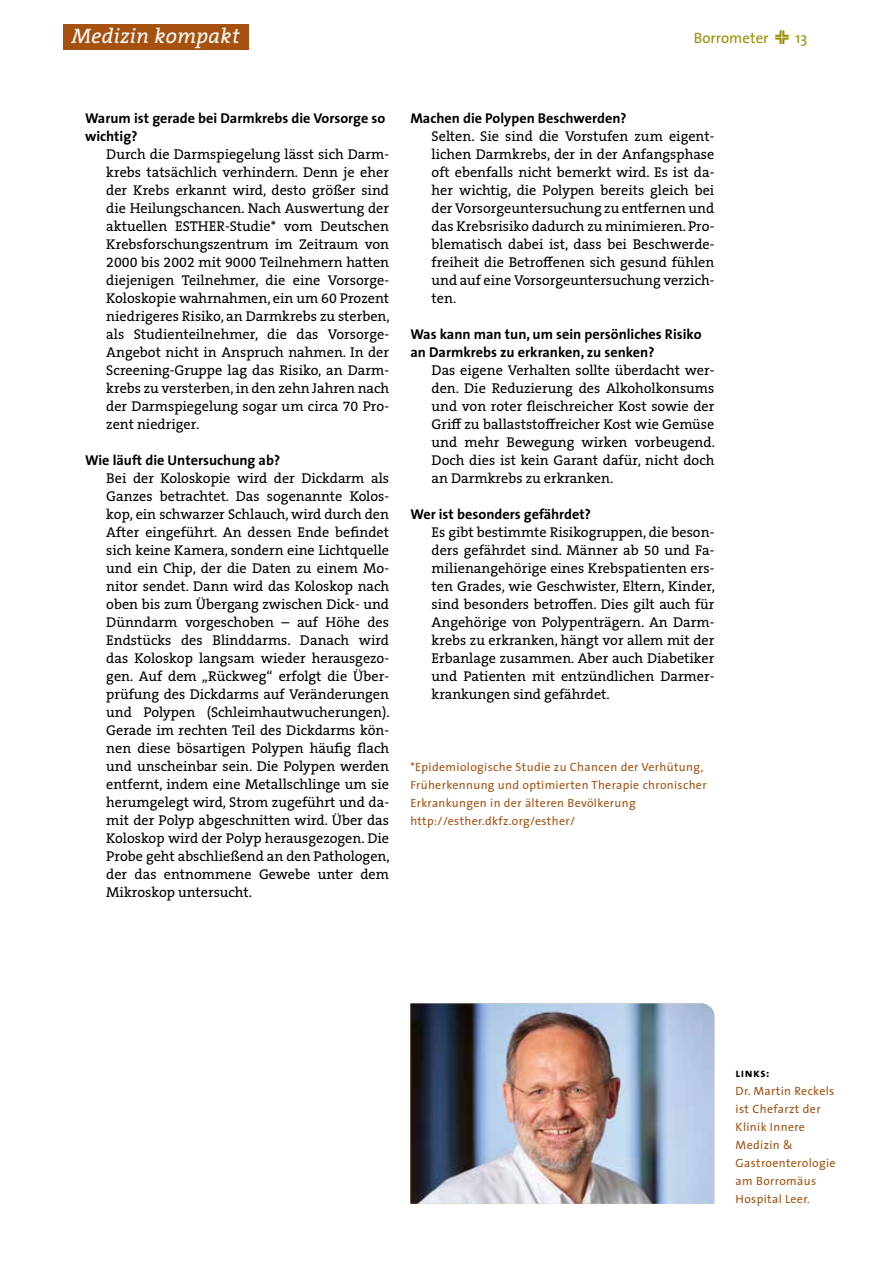
<style>
.page{position:relative;width:893px;height:1263px;background:#fff}
.page>*{position:absolute;margin:0;border:0;box-sizing:border-box;transform-origin:0 0}
.t1{font:italic 21px "The Serif B W5 Plain";letter-spacing:.02em;color:#fff}
.t2{font:15px "The Sans";color:#9a8e04}
.t3{font:14.25px/18px "The Serif B W5 Plain";color:#000;text-align:justify}
.t4{font:700 14.25px/18px "The Sans";color:#000}
.t5{font:12px/18px "The Sans";letter-spacing:.03em;color:#a65110}
.t6{font:12px "The Sans Bold Caps";letter-spacing:.045em;color:#000}
</style>
<div class="page">
<svg style="left:775px;top:30px;width:14px;height:14px"></svg>
<div style="left:64px;top:24px;width:185px;height:25px;background:#a65110"></div>
<img style="left:410px;top:1003px;width:304px;height:201px">
<h1 class="t1" style="left:72px;top:23px;width:169px">Medizin kompakt</h1>
<p class="t2" style="left:694px;top:25px;width:76px">Borrometer</p>
<p class="t2" style="left:795px;top:25px;width:13px">13</p>
<p class="t4" style="left:85px;top:109px;width:302px">Warum ist gerade bei Darmkrebs die Vorsorge so wichtig?</p>
<p class="t3" style="left:106px;top:145px;width:285px">Durch die Darmspiegelung lässt sich Darm&shy;krebs tatsächlich verhindern. Denn je eher der Krebs erkannt wird, desto größer sind die Heilungschancen. Nach Auswertung der aktuellen ESTHER-Studie* vom Deutschen Krebsforschungszentrum im Zeitraum von 2000 bis 2002 mit 9000 Teilnehmern hatten diejenigen Teilnehmer, die eine Vorsorge-Koloskopie wahrnahmen, ein um 60 Prozent niedrigeres Risiko, an Darmkrebs zu sterben, als Studienteilnehmer, die das Vorsorge-Angebot nicht in Anspruch nahmen. In der Screening-Gruppe lag das Risiko, an Darm&shy;krebs zu versterben, in den zehn Jahren nach der Darmspiegelung sogar um circa 70 Pro&shy;zent niedriger.</p>
<p class="t4" style="left:85px;top:451px;width:197px">Wie läuft die Untersuchung ab?</p>
<p class="t3" style="left:106px;top:469px;width:285px">Bei der Koloskopie wird der Dickdarm als Ganzes betrachtet. Das sogenannte Kolos&shy;kop, ein schwarzer Schlauch, wird durch den After eingeführt. An dessen Ende befindet sich keine Kamera, sondern eine Lichtquelle und ein Chip, der die Daten zu einem Mo&shy;nitor sendet. Dann wird das Koloskop nach oben bis zum Übergang zwischen Dick- und Dünndarm vorgeschoben – auf Höhe des Endstücks des Blinddarms. Danach wird das Koloskop langsam wieder herausgezo&shy;gen. Auf dem „Rückweg“ erfolgt die Über&shy;prüfung des Dickdarms auf Veränderungen und Polypen (Schleimhautwucherungen).<br>Gerade im rechten Teil des Dickdarms kön&shy;nen diese bösartigen Polypen häufig flach und unscheinbar sein. Die Polypen werden entfernt, indem eine Metallschlinge um sie herumgelegt wird, Strom zugeführt und da&shy;mit der Polyp abgeschnitten wird. Über das Koloskop wird der Polyp herausgezogen. Die Probe geht abschließend an den Pathologen, der das entnommene Gewebe unter dem Mikroskop untersucht.</p>
<p class="t4" style="left:410px;top:109px;width:218px">Machen die Polypen Beschwerden?</p>
<p class="t3" style="left:432px;top:127px;width:284px">Selten. Sie sind die Vorstufen zum eigent&shy;lichen Darmkrebs, der in der Anfangsphase oft ebenfalls nicht bemerkt wird. Es ist da&shy;her wichtig, die Polypen bereits gleich bei der Vorsorgeuntersuchung zu entfernen und das Krebsrisiko dadurch zu minimieren. Pro&shy;blematisch dabei ist, dass bei Beschwerde&shy;freiheit die Betroffenen sich gesund fühlen und auf eine Vorsorgeuntersuchung verzich&shy;ten.</p>
<p class="t4" style="left:410px;top:325px;width:293px">Was kann man tun, um sein persönliches Risiko an Darmkrebs zu erkranken, zu senken?</p>
<p class="t3" style="left:432px;top:361px;width:285px">Das eigene Verhalten sollte überdacht wer&shy;den. Die Reduzierung des Alkoholkonsums und von roter fleischreicher Kost sowie der Griff zu ballaststoffreicher Kost wie Gemüse und mehr Bewegung wirken vorbeugend.<br>Doch dies ist kein Garant dafür, nicht doch an Darmkrebs zu erkranken.</p>
<p class="t4" style="left:410px;top:505px;width:182px">Wer ist besonders gefährdet?</p>
<p class="t3" style="left:432px;top:523px;width:285px">Es gibt bestimmte Risikogruppen, die beson&shy;ders gefährdet sind. Männer ab 50 und Fa&shy;milienangehörige eines Krebspatienten ers&shy;ten Grades, wie Geschwister, Eltern, Kinder, sind besonders betroffen. Dies gilt auch für Angehörige von Polypenträgern. An Darm&shy;krebs zu erkranken, hängt vor allem mit der Erbanlage zusammen. Aber auch Diabetiker und Patienten mit entzündlichen Darmer&shy;krankungen sind gefährdet.</p>
<p class="t5" style="left:410px;top:758px;width:298px">*Epidemiologische Studie zu Chancen der Verhütung, Früherkennung und optimierten Therapie chronischer Erkrankungen in der älteren Bevölkerung http://esther.dkfz.org/esther/</p>
<p class="t6" style="left:736px;top:1063px;width:35px">links:</p>
<p class="t5" style="left:736px;top:1082px;width:102px">Dr. Martin Reckels ist Chefarzt der<br>Klinik Innere<br>Medizin &amp;<br>Gastroenterologie am Borromäus<br>Hospital Leer.</p>
</div>
